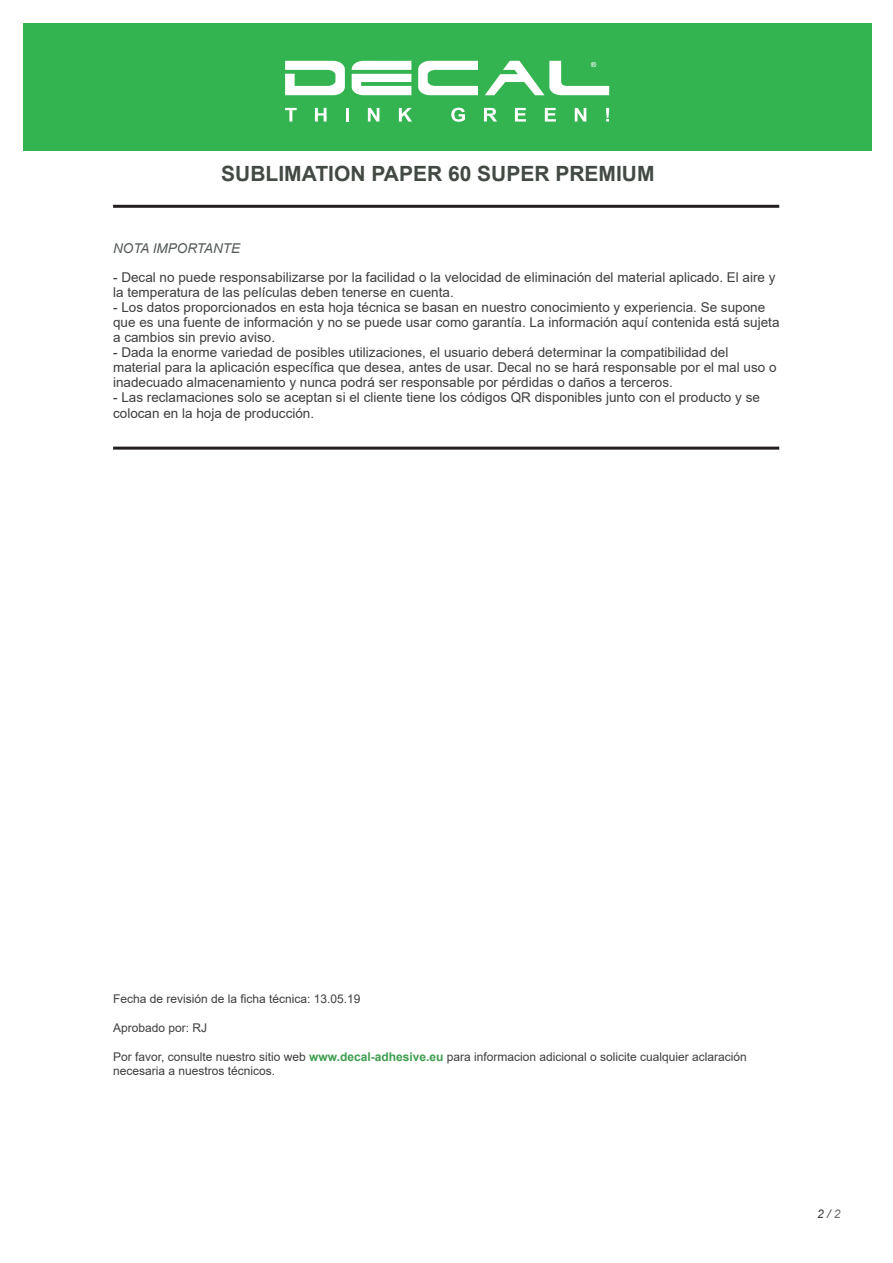
<style>
.page{position:relative;width:893px;height:1263px;background:#fff}
.page>*{position:absolute;margin:0;border:0;box-sizing:border-box;transform-origin:0 0}
.t1{font:700 21px "Arial";color:#424a43}
.t2{font:13.5px/15px "Arial";color:#3e3e3f}
.t3{font:italic 13.5px "Arial";color:#535a54}
.t4{font:12px/14.4px "Arial";color:#3e3e3f}
.t5{font:italic 12px "Arial";color:#3e3e3f}
.s1{font-weight:700;color:#3f9e4f}
.s2{color:#6c6d70}
</style>
<div class="page">
<hr style="left:113px;top:205px;width:666px;height:3px;background:#231f20">
<hr style="left:113px;top:447px;width:666px;height:3px;background:#231f20">
<div style="left:23px;top:23px;width:848px;height:128px;background:#33b450"></div>
<svg style="left:285px;top:61px;width:60px;height:34px"></svg>
<svg style="left:352px;top:61px;width:59px;height:34px"></svg>
<svg style="left:418px;top:61px;width:60px;height:34px"></svg>
<svg style="left:485px;top:61px;width:124px;height:34px"></svg>
<svg style="left:285px;top:108px;width:12px;height:14px"></svg>
<svg style="left:315px;top:108px;width:12px;height:14px"></svg>
<hr style="left:346px;top:108px;width:3px;height:14px;background:#fff">
<svg style="left:368px;top:108px;width:11px;height:14px"></svg>
<svg style="left:399px;top:108px;width:13px;height:14px"></svg>
<svg style="left:451px;top:108px;width:14px;height:14px"></svg>
<svg style="left:484px;top:108px;width:13px;height:14px"></svg>
<svg style="left:515px;top:108px;width:11px;height:14px"></svg>
<svg style="left:545px;top:108px;width:11px;height:14px"></svg>
<svg style="left:575px;top:108px;width:11px;height:14px"></svg>
<svg style="left:606px;top:108px;width:3px;height:14px"></svg>
<h1 class="t1" style="left:221px;top:159px;width:435px">SUBLIMATION PAPER 60 SUPER PREMIUM</h1>
<p class="t3" style="left:113px;top:240px;width:129px">NOTA IMPORTANTE</p>
<p class="t2" style="left:113px;top:269px;width:664px">- Decal no puede responsabilizarse por la facilidad o la velocidad de eliminación del material aplicado. El aire y la temperatura de las películas deben tenerse en cuenta.</p>
<p class="t2" style="left:113px;top:299px;width:668px">- Los datos proporcionados en esta hoja técnica se basan en nuestro conocimiento y experiencia. Se supone que es una fuente de información y no se puede usar como garantía. La información aquí contenida está sujeta a cambios sin previo aviso.</p>
<p class="t2" style="left:113px;top:344px;width:665px">- Dada la enorme variedad de posibles utilizaciones, el usuario deberá determinar la compatibilidad del material para la aplicación específica que desea, antes de usar. Decal no se hará responsable por el mal uso o inadecuado almacenamiento y nunca podrá ser responsable por pérdidas o daños a terceros.</p>
<p class="t2" style="left:113px;top:389px;width:648px;line-height:16.2px">- Las reclamaciones solo se aceptan si el cliente tiene los códigos QR disponibles junto con el producto y se colocan en la hoja de producción.</p>
<p class="t4" style="left:113px;top:991px;width:249px">Fecha de revisión de la ficha técnica: 13.05.19</p>
<p class="t4" style="left:113px;top:1020px;width:96px">Aprobado por: RJ</p>
<p class="t4" style="left:113px;top:1049px;width:635px">Por favor, consulte nuestro sitio web <span class="s1">www.decal-adhesive.eu</span> para informacion adicional o solicite cualquier aclaración necesaria a nuestros técnicos.</p>
<p class="t5" style="left:817px;top:1206px;width:25px">2 / <span class="s2">2</span></p>
</div>
